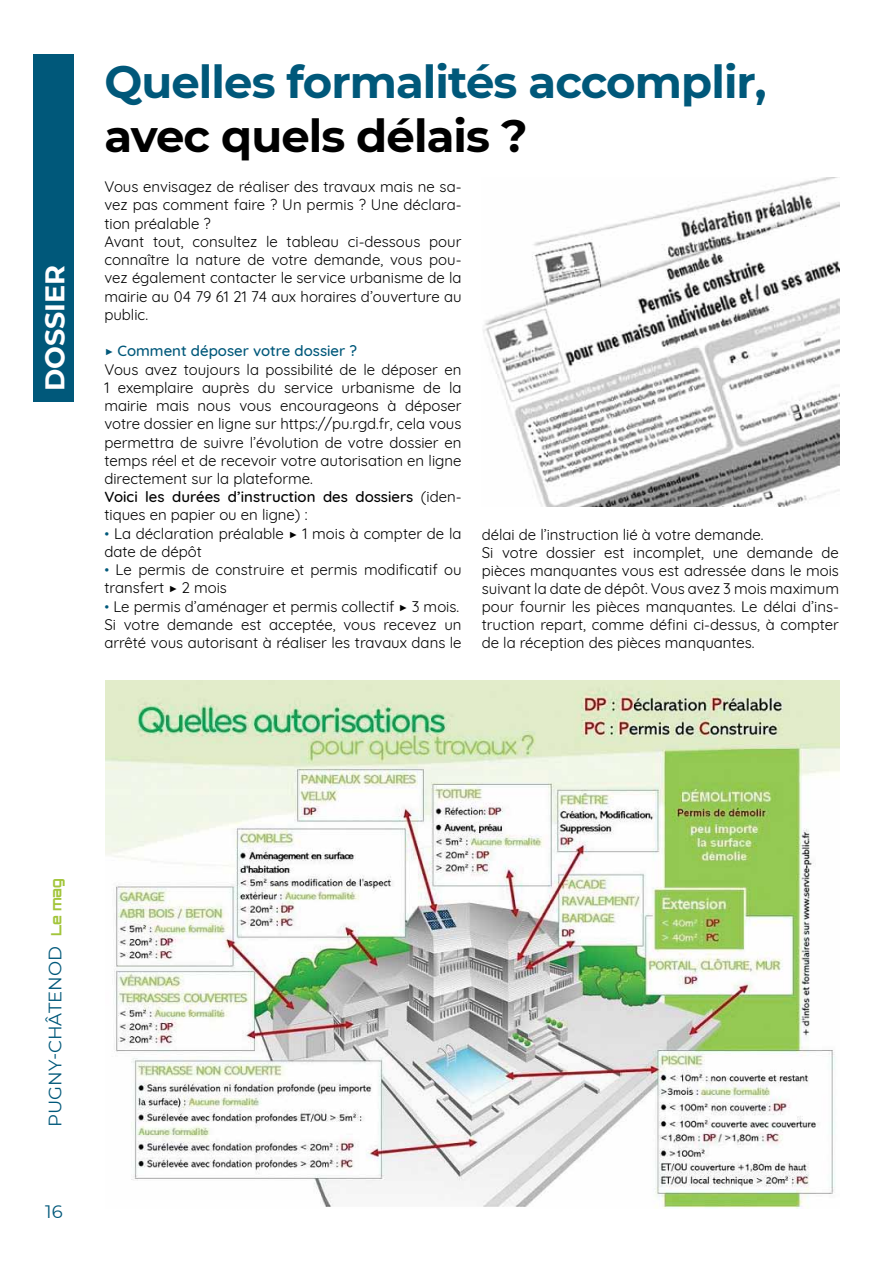
<style>
.page{position:relative;width:893px;height:1263px;background:#fff}
.page>*{position:absolute;margin:0;border:0;box-sizing:border-box;transform-origin:0 0}
.t1{font:700 45px "Montserrat";letter-spacing:-.025em;color:#00587a}
.t2{font:700 45px "Montserrat";color:#000}
.t3{font:700 27px "Montserrat";color:#fff}
.t4{font:18px "Montserrat";color:#00587a}
.t5{font:15px/18.3px "Quicksand";color:#000}
.s1{font-family:"Montserrat";font-weight:700;color:#00587a}
.s2{font-weight:500;color:#00587a}
.s3{font-weight:500}
.s4{font-family:"Fira Sans";color:#00587a}
.s5{font-family:"Montserrat";font-weight:700}
.s6{font-family:"Orbitron";font-weight:700;font-size:14.25px;color:#a2c53a}
</style>
<div class="page">
<div style="left:33px;top:54px;width:40px;height:348px;background:#00587a"></div>
<img style="left:483px;top:177px;width:356px;height:329px">
<img style="left:106px;top:680px;width:733px;height:529px">
<h2 class="t3" style="left:35px;top:391px;width:128px;rotate:-90deg">dossier</h2>
<h1 class="t1" style="left:104px;top:49px;width:664px">quelles formalités accomplir,</h1>
<h1 class="t2" style="left:104px;top:103px;width:425px">avec quels délais ?</h1>
<p class="t5" style="left:104px;top:178px;width:359px">Vous envisagez de réaliser des travaux mais ne sa&shy;vez pas comment faire ? Un permis ? Une déclara&shy;tion préalable ?<br>Avant tout, consultez le tableau ci-dessous pour connaître la nature de votre demande, vous pou&shy;vez également contacter le service urbanisme de la mairie au 04 79 61 21 74 aux horaires d’ouverture au public.</p>
<p class="t5" style="left:104px;top:342px;width:359px"><span class="s1">▶</span> <span class="s2">Comment déposer votre dossier ?<br></span>Vous avez toujours la possibilité de le déposer en 1 exemplaire auprès du service urbanisme de la mairie mais nous vous encourageons à déposer votre dossier en ligne sur https://pu.rgd.fr, cela vous permettra de suivre l’évolution de votre dossier en temps réel et de recevoir votre autorisation en ligne directement sur la plateforme.<br><span class="s3">Voici les durées d’instruction des dossiers</span> (iden&shy;tiques en papier ou en ligne) :</p>
<p class="t5" style="left:104px;top:523px;width:359px"><span class="s4">•</span> La déclaration préalable <span class="s5">▶</span> 1 mois à compter de la date de dépôt</p>
<p class="t5" style="left:104px;top:559px;width:359px"><span class="s4">•</span> Le permis de construire et permis modificatif ou transfert <span class="s5">▶</span> 2 mois</p>
<p class="t5" style="left:104px;top:596px;width:359px"><span class="s4">•</span> Le permis d’aménager et permis collectif <span class="s5">▶</span> 3 mois.<br>Si votre demande est acceptée, vous recevez un arrêté vous autorisant à réaliser les travaux dans le</p>
<p class="t5" style="left:482px;top:526px;width:359px">délai de l’instruction lié à votre demande.<br>Si votre dossier est incomplet, une demande de pièces manquantes vous est adressée dans le mois suivant la date de dépôt. Vous avez 3 mois maximum pour fournir les pièces manquantes. Le délai d’ins&shy;truction repart, comme défini ci-dessus, à compter de la réception des pièces manquantes.</p>
<p class="t4" style="left:43px;top:1127px;width:250px;rotate:-90deg">Pugny-châtenod <span class="s6">Le mag</span></p>
<p class="t4" style="left:45px;top:1204px;width:19px">16</p>
</div>
